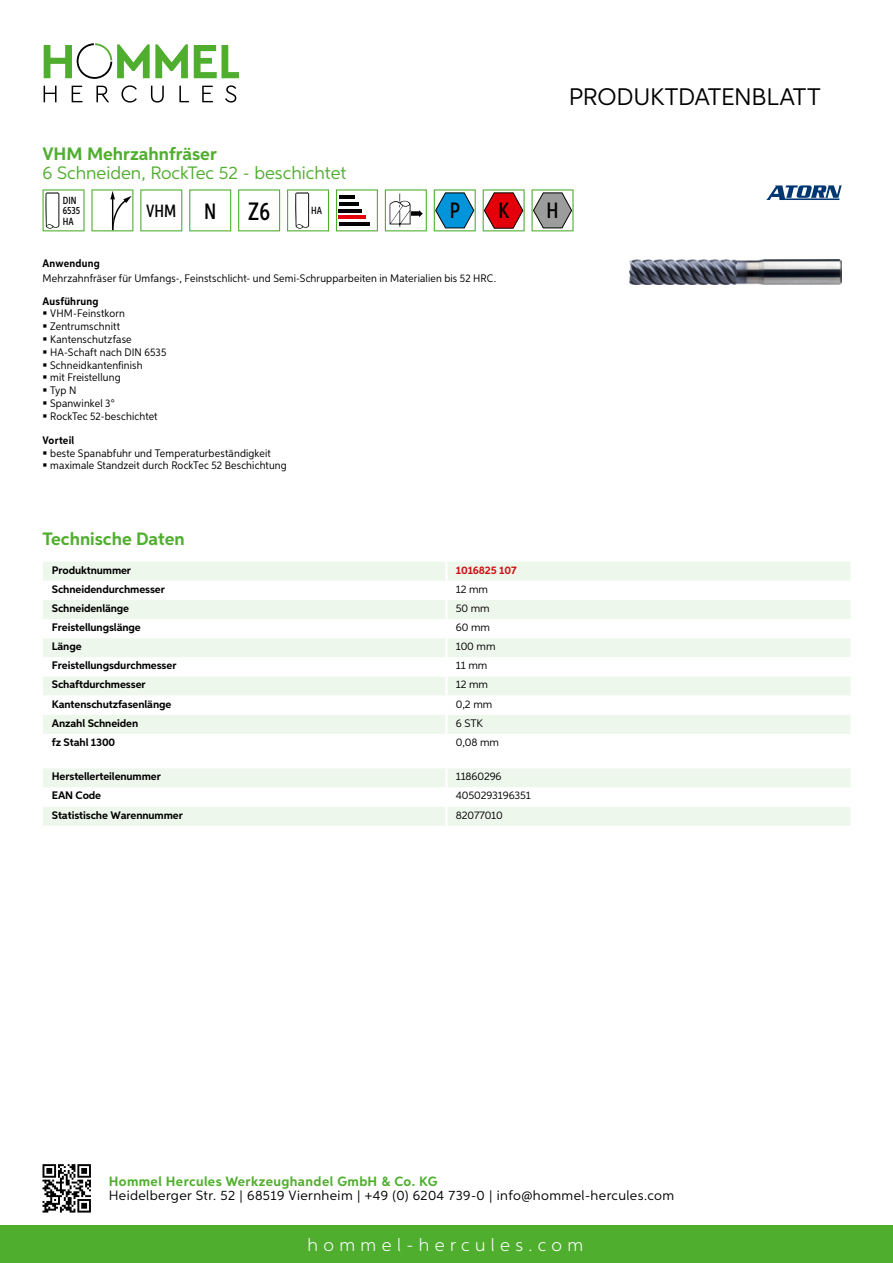
<style>
.page{position:relative;width:893px;height:1263px;background:#fff}
.page>*{position:absolute;margin:0;border:0;box-sizing:border-box;transform-origin:0 0}
.t1{font:500 25.2px "Aspira XX Nar";color:#000}
.t2{font:24px "Aspira";letter-spacing:-.01em;color:#000}
.t3{font:500 22.2px "Aspira XX Nar";color:#000}
.t4{font:700 18px "Aspira";color:#50ae2f}
.t5{font:18px "Aspira";color:#50ae2f}
.t6{font:300 18px "Aspira";letter-spacing:.3em;color:#fff}
.t7{font:500 17.85px "Aspira XX Nar";color:#000}
.t8{font:13.5px "Aspira";letter-spacing:.03em;color:#000}
.t9{font:700 13.5px "Aspira";letter-spacing:.03em;color:#50ae2f}
.t10{font:10.95px/12.8px "Aspira Nar";letter-spacing:.015em;color:#000}
.t11{font:700 10.95px "Aspira";letter-spacing:-.01em;color:#000}
.t12{font:10.95px "Aspira";letter-spacing:-.01em;color:#000}
.t13{font:700 10.95px "Aspira Nar";letter-spacing:.02em;color:#000}
.t14{font:700 10.95px "Aspira";letter-spacing:-.01em;color:#cd1013}
.t15{font:500 10.35px/10.4px "Aspira XX Nar";color:#000}
.s1{font-size:22.2px}
</style>
<div class="page">
<div style="left:0;top:1226px;width:893px;height:37px;background:#50ae2f"></div>
<svg style="left:43px;top:1164px;width:48px;height:48px"></svg>
<svg style="left:194px;top:45px;width:45px;height:33px"></svg>
<svg style="left:44px;top:43px;width:144px;height:36px"></svg>
<svg style="left:44px;top:86px;width:13px;height:16px"></svg>
<svg style="left:72px;top:86px;width:10px;height:16px"></svg>
<svg style="left:96px;top:86px;width:13px;height:16px"></svg>
<svg style="left:121px;top:85px;width:16px;height:18px"></svg>
<svg style="left:151px;top:86px;width:13px;height:17px"></svg>
<svg style="left:179px;top:86px;width:10px;height:16px"></svg>
<svg style="left:202px;top:86px;width:11px;height:16px"></svg>
<svg style="left:225px;top:85px;width:11px;height:18px"></svg>
<div style="left:43px;top:562px;width:807px;height:19px;background:#eef7eb"></div>
<svg style="left:43px;top:600px;width:807px;height:134px;fill:#eef7eb"></svg>
<hr style="left:445px;top:562px;width:3px;height:19px;background:#fff">
<hr style="left:445px;top:600px;width:3px;height:19px;background:#fff">
<hr style="left:445px;top:619px;width:3px;height:19px;background:#fff">
<hr style="left:445px;top:638px;width:3px;height:19px;background:#fff">
<hr style="left:445px;top:657px;width:3px;height:19px;background:#fff">
<hr style="left:445px;top:676px;width:3px;height:20px;background:#fff">
<hr style="left:445px;top:696px;width:3px;height:19px;background:#fff">
<hr style="left:445px;top:715px;width:3px;height:19px;background:#fff">
<svg style="left:43px;top:768px;width:807px;height:58px"></svg>
<hr style="left:445px;top:807px;width:3px;height:19px;background:#fff">
<svg style="left:43px;top:189px;width:42px;height:42px"></svg>
<svg style="left:91px;top:189px;width:42px;height:42px"></svg>
<svg style="left:140px;top:189px;width:42px;height:42px"></svg>
<svg style="left:189px;top:189px;width:42px;height:42px"></svg>
<svg style="left:238px;top:189px;width:42px;height:42px"></svg>
<svg style="left:287px;top:189px;width:42px;height:42px"></svg>
<svg style="left:336px;top:189px;width:42px;height:42px"></svg>
<hr style="left:339px;top:196px;width:16px;height:3px;background:#000">
<hr style="left:339px;top:202px;width:20px;height:4px;background:#000">
<hr style="left:339px;top:209px;width:23px;height:3px;background:#000">
<hr style="left:339px;top:216px;width:27px;height:3px;background:#e3000b">
<hr style="left:339px;top:222px;width:30px;height:4px;background:#000">
<svg style="left:385px;top:189px;width:42px;height:42px"></svg>
<svg style="left:434px;top:189px;width:42px;height:42px"></svg>
<svg style="left:483px;top:189px;width:42px;height:42px"></svg>
<svg style="left:532px;top:189px;width:42px;height:42px"></svg>
<img style="left:629px;top:259px;width:213px;height:26px">
<svg style="left:766px;top:185px;width:76px;height:15px"></svg>
<h2 class="t2" style="left:569px;top:82px;width:253px">Produktdatenblatt</h2>
<h3 class="t4" style="left:43px;top:142px;width:176px">VHM Mehrzahnfräser</h3>
<h3 class="t5" style="left:43px;top:162px;width:305px">6 Schneiden, RockTec 52 - beschichtet</h3>
<p class="t15" style="left:63px;top:195px;width:19px">DIN<br>6535<br>HA</p>
<h3 class="t7" style="left:146px;top:200px;width:72px">VHM <span class="s1">N</span></h3>
<h1 class="t1" style="left:248px;top:196px;width:23px">Z6</h1>
<p class="t15" style="left:311px;top:205px;width:12px">HA</p>
<h3 class="t3" style="left:450px;top:197px;width:12px">P</h3>
<h3 class="t3" style="left:498px;top:197px;width:12px">K</h3>
<h3 class="t3" style="left:546px;top:197px;width:14px">H</h3>
<p class="t13" style="left:43px;top:257px;width:59px">Anwendung</p>
<p class="t10" style="left:43px;top:272px;width:455px">Mehrzahnfräser für Umfangs-, Feinstschlicht- und Semi-Schrupparbeiten in Materialien bis 52 HRC.</p>
<p class="t13" style="left:43px;top:294px;width:58px">Ausführung</p>
<p class="t10" style="left:50px;top:307px;width:118px">VHM-Feinstkorn<br>Zentrumschnitt<br>Kantenschutzfase<br>HA-Schaft nach DIN 6535<br>Schneidkantenfinish<br>mit Freistellung<br>Typ N<br>Spanwinkel 3°<br>RockTec 52-beschichtet</p>
<p class="t13" style="left:43px;top:433px;width:33px">Vorteil</p>
<p class="t10" style="left:50px;top:446px;width:238px">beste Spanabfuhr und Temperaturbeständigkeit maximale Standzeit durch RockTec 52 Beschichtung</p>
<h3 class="t4" style="left:43px;top:527px;width:144px">Technische Daten</h3>
<p class="t11" style="left:52px;top:563px;width:81px">Produktnummer</p>
<p class="t14" style="left:456px;top:563px;width:62px">1016825 107</p>
<p class="t11" style="left:52px;top:582px;width:115px">Schneidendurchmesser</p>
<p class="t12" style="left:456px;top:582px;width:34px">12 mm</p>
<p class="t11" style="left:52px;top:601px;width:79px">Schneidenlänge</p>
<p class="t12" style="left:456px;top:601px;width:35px">50 mm</p>
<p class="t11" style="left:52px;top:620px;width:90px">Freistellungslänge</p>
<p class="t12" style="left:456px;top:620px;width:36px">60 mm</p>
<p class="t11" style="left:52px;top:640px;width:31px">Länge</p>
<p class="t12" style="left:456px;top:640px;width:41px">100 mm</p>
<p class="t11" style="left:52px;top:659px;width:126px">Freistellungsdurchmesser</p>
<p class="t12" style="left:456px;top:659px;width:33px">11 mm</p>
<p class="t11" style="left:52px;top:678px;width:95px">Schaftdurchmesser</p>
<p class="t12" style="left:456px;top:678px;width:34px">12 mm</p>
<p class="t11" style="left:52px;top:697px;width:121px">Kantenschutzfasenlänge</p>
<p class="t12" style="left:456px;top:697px;width:38px">0,2 mm</p>
<p class="t11" style="left:52px;top:716px;width:88px">Anzahl Schneiden</p>
<p class="t12" style="left:456px;top:716px;width:22px">6 STK</p>
<p class="t11" style="left:52px;top:735px;width:65px">fz Stahl 1300</p>
<p class="t12" style="left:456px;top:735px;width:45px">0,08 mm</p>
<p class="t11" style="left:52px;top:770px;width:111px">Herstellerteilenummer</p>
<p class="t12" style="left:456px;top:770px;width:47px">11860296</p>
<p class="t11" style="left:52px;top:789px;width:51px">EAN Code</p>
<p class="t12" style="left:456px;top:789px;width:77px">4050293196351</p>
<p class="t11" style="left:52px;top:808px;width:132px">Statistische Warennummer</p>
<p class="t12" style="left:456px;top:808px;width:49px">82077010</p>
<p class="t9" style="left:109px;top:1172px;width:330px">Hommel Hercules Werkzeughandel GmbH &amp; Co. KG</p>
<p class="t8" style="left:109px;top:1187px;width:567px">Heidelberger Str. 52 | 68519 Viernheim | +49 (0) 6204 739-0 | info@hommel-hercules.com</p>
<h3 class="t6" style="left:307px;top:1234px;width:277px">hommel-hercules.com</h3>
</div>
